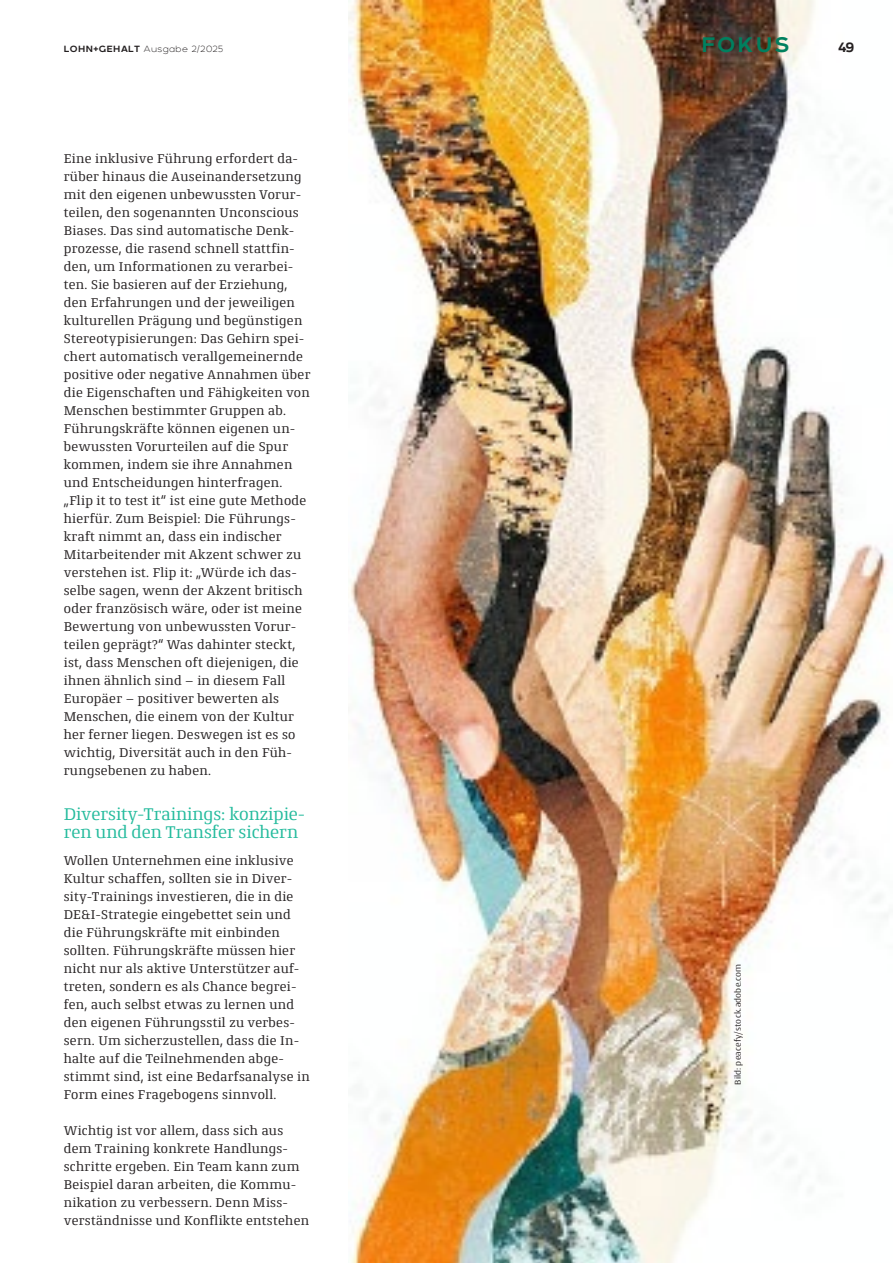
<style>
.page{position:relative;width:893px;height:1263px;background:#fff}
.page>*{position:absolute;margin:0;border:0;box-sizing:border-box;transform-origin:0 0}
.t1{font:700 21px "Arkibal";letter-spacing:.1em;color:#00805f}
.t2{font:18px/18px "Conto Slab";color:#24bb9d}
.t3{font:13.5px/18px "Conto Slab";letter-spacing:.025em;color:#231f20}
.t4{font:700 13.5px "Arkibal";color:#231f20}
.t5{font:9px "Conto";letter-spacing:.025em;color:#231f20}
.t6{font:300 9px "Arkibal";letter-spacing:.05em;color:#231f20}
.s1{font-weight:700}
</style>
<div class="page">
<img style="left:349px;top:0;width:539px;height:1263px">
<p class="t6" style="left:64px;top:43px;width:161px"><span class="s1">LOHN+GEHALT</span> Ausgabe 2/2025</p>
<h1 class="t1" style="left:701px;top:30px;width:90px">FOKUS</h1>
<p class="t4" style="left:838px;top:38px;width:18px">49</p>
<p class="t3" style="left:64px;top:149px;width:248px">Eine inklusive Führung erfordert da&shy;rüber hinaus die Auseinandersetzung mit den eigenen unbewussten Vorur&shy;teilen, den sogenannten Unconscious Biases. Das sind automatische Denk&shy;prozesse, die rasend schnell stattfin&shy;den, um Informationen zu verarbei&shy;ten. Sie basieren auf der Erziehung, den Erfahrungen und der jeweiligen kulturellen Prägung und begünstigen Stereotypisierungen: Das Gehirn spei&shy;chert automatisch verallgemeinernde positive oder negative Annahmen über die Eigenschaften und Fähigkeiten von Menschen bestimmter Gruppen ab.<br>Führungskräfte können eigenen un&shy;bewussten Vorurteilen auf die Spur kommen, indem sie ihre Annahmen und Entscheidungen hinterfragen. „Flip it to test it“ ist eine gute Methode hierfür. Zum Beispiel: Die Führungs&shy;kraft nimmt an, dass ein indischer Mitarbeitender mit Akzent schwer zu verstehen ist. Flip it: „Würde ich das&shy;selbe sagen, wenn der Akzent britisch oder französisch wäre, oder ist meine Bewertung von unbewussten Vorur&shy;teilen geprägt?“ Was dahinter steckt, ist, dass Menschen oft diejenigen, die ihnen ähnlich sind – in diesem Fall Europäer – positiver bewerten als Menschen, die einem von der Kultur her ferner liegen. Deswegen ist es so wichtig, Diversität auch in den Füh&shy;rungsebenen zu haben.</p>
<h2 class="t2" style="left:64px;top:805px;width:243px">Diversity-Trainings: konzipie&shy;ren und den Transfer sichern</h2>
<p class="t3" style="left:64px;top:851px;width:247px">Wollen Unternehmen eine inklusive Kultur schaffen, sollten sie in Diver&shy;sity-Trainings investieren, die in die DE&amp;I-Strategie eingebettet sein und die Führungskräfte mit einbinden sollten. Führungskräfte müssen hier nicht nur als aktive Unterstützer auf&shy;treten, sondern es als Chance begrei&shy;fen, auch selbst etwas zu lernen und den eigenen Führungsstil zu verbes&shy;sern. Um sicherzustellen, dass die In&shy;halte auf die Teilnehmenden abge&shy;stimmt sind, ist eine Bedarfsanalyse in Form eines Fragebogens sinnvoll.</p>
<p class="t3" style="left:64px;top:1121px;width:247px">Wichtig ist vor allem, dass sich aus dem Training konkrete Handlungs&shy;schritte ergeben. Ein Team kann zum Beispiel daran arbeiten, die Kommu&shy;nikation zu verbessern. Denn Miss&shy;verständnisse und Konflikte entstehen</p>
<p class="t5" style="left:732px;top:1085px;width:123px;rotate:-90deg">Bild: peacefy/stock.adobe.com</p>
</div>
